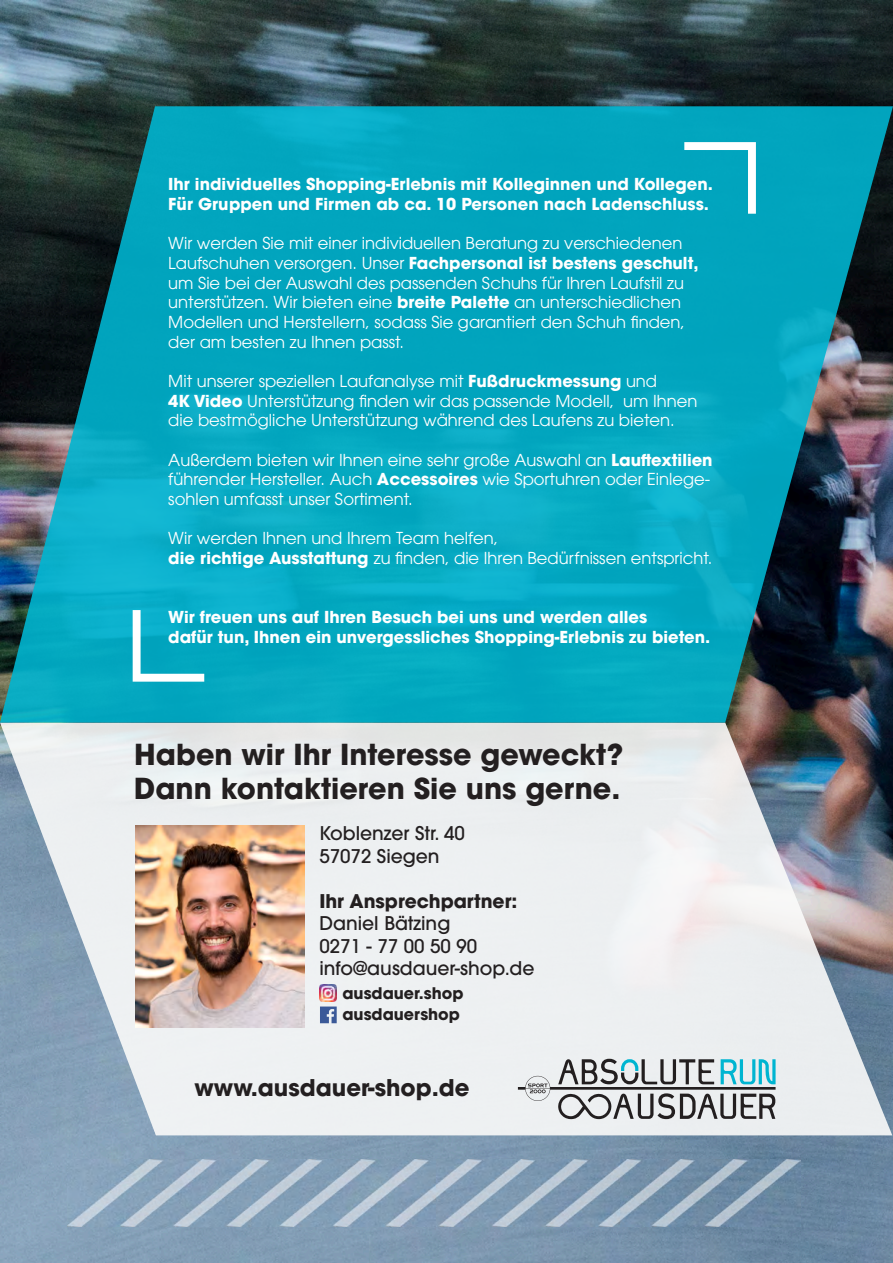
<style>
.page{position:relative;width:893px;height:1263px;background:#fff}
.page>*{position:absolute;margin:0;border:0;box-sizing:border-box;transform-origin:0 0}
.t1{font:700 28.65px/34.5px "ITC Avant Garde Pro";color:#231f20}
.t2{font:700 22.8px "ITC Avant Garde Pro";color:#231f20}
.t3{font:500 18.75px/22.5px "ITC Avant Garde Pro";color:#231f20}
.t4{font:700 18.75px "ITC Avant Garde Pro";color:#231f20}
.t5{font:16.35px/19.6px "ITC Avant Garde Pro";color:#fff}
.t6{font:700 16.35px/19.6px "ITC Avant Garde Pro";color:#fff}
.t7{font:700 15.9px "ITC Avant Garde Pro";color:#231f20}
.s1{font-weight:700}
</style>
<div class="page">
<img style="left:0;top:0;width:893px;height:1263px">
<img style="left:67px;top:1159px;width:734px;height:68px">
<img style="left:0;top:722px;width:892px;height:413px">
<svg style="left:0;top:106px;width:893px;height:616px;background:#0c92a8"></svg>
<img style="left:136px;top:826px;width:168px;height:201px">
<svg style="left:721px;top:1059px;width:55px;height:25px"></svg>
<svg style="left:518px;top:1076px;width:32px;height:25px"></svg>
<hr style="left:550px;top:1087px;width:226px;height:3px;background:#231f20">
<svg style="left:558px;top:1059px;width:156px;height:25px;background:#a7acae"></svg>
<svg style="left:558px;top:1093px;width:217px;height:26px;background:#a8a9ab"></svg>
<svg style="left:133px;top:610px;width:71px;height:72px"></svg>
<svg style="left:684px;top:142px;width:72px;height:72px"></svg>
<img style="left:320px;top:985px;width:17px;height:17px">
<svg style="left:320px;top:1006px;width:17px;height:17px"></svg>
<p class="t6" style="left:168px;top:176px;width:546px">Ihr individuelles Shopping-Erlebnis mit Kolleginnen und Kollegen.<br>Für Gruppen und Firmen ab ca. 10 Personen nach Ladenschluss.</p>
<p class="t5" style="left:168px;top:236px;width:532px">Wir werden Sie mit einer individuellen Beratung zu verschiedenen Laufschuhen versorgen. Unser <span class="s1">Fachpersonal ist bestens geschult, </span>um Sie bei der Auswahl des passenden Schuhs für Ihren Laufstil zu unterstützen. Wir bieten eine <span class="s1">breite Palette</span> an unterschiedlichen Modellen und Herstellern, sodass Sie garantiert den Schuh finden, der am besten zu Ihnen passt.</p>
<p class="t5" style="left:168px;top:373px;width:531px">Mit unserer speziellen Laufanalyse mit <span class="s1">Fußdruckmessung</span> und<br><span class="s1">4K Video</span> Unterstützung finden wir das passende Modell, um Ihnen die bestmögliche Unterstützung während des Laufens zu bieten.</p>
<p class="t5" style="left:168px;top:452px;width:546px">Außerdem bieten wir Ihnen eine sehr große Auswahl an <span class="s1">Lauftextilien </span>führender Hersteller. Auch <span class="s1">Accessoires</span> wie Sportuhren oder Einlege&shy;sohlen umfasst unser Sortiment.</p>
<p class="t5" style="left:168px;top:531px;width:545px">Wir werden Ihnen und Ihrem Team helfen,<br><span class="s1">die richtige Ausstattung</span> zu finden, die Ihren Bedürfnissen entspricht.</p>
<p class="t6" style="left:168px;top:609px;width:543px">Wir freuen uns auf Ihren Besuch bei uns und werden alles<br>dafür tun, Ihnen ein unvergessliches Shopping-Erlebnis zu bieten.</p>
<h1 class="t1" style="left:134px;top:740px;width:491px">Haben wir Ihr Interesse geweckt?<br>Dann kontaktieren Sie uns gerne.</h1>
<p class="t3" style="left:319px;top:824px;width:147px">Koblenzer Str. 40<br>57072 Siegen</p>
<p class="t4" style="left:319px;top:894px;width:200px">Ihr Ansprechpartner:</p>
<p class="t3" style="left:319px;top:914px;width:217px">Daniel Bätzing<br>0271 - 77 00 50 90 info@ausdauer-shop.de</p>
<p class="t7" style="left:342px;top:987px;width:123px">ausdauer.shop</p>
<p class="t7" style="left:342px;top:1008px;width:119px">ausdauershop</p>
<h2 class="t2" style="left:194px;top:1079px;width:277px">www.ausdauer-shop.de</h2>
</div>
